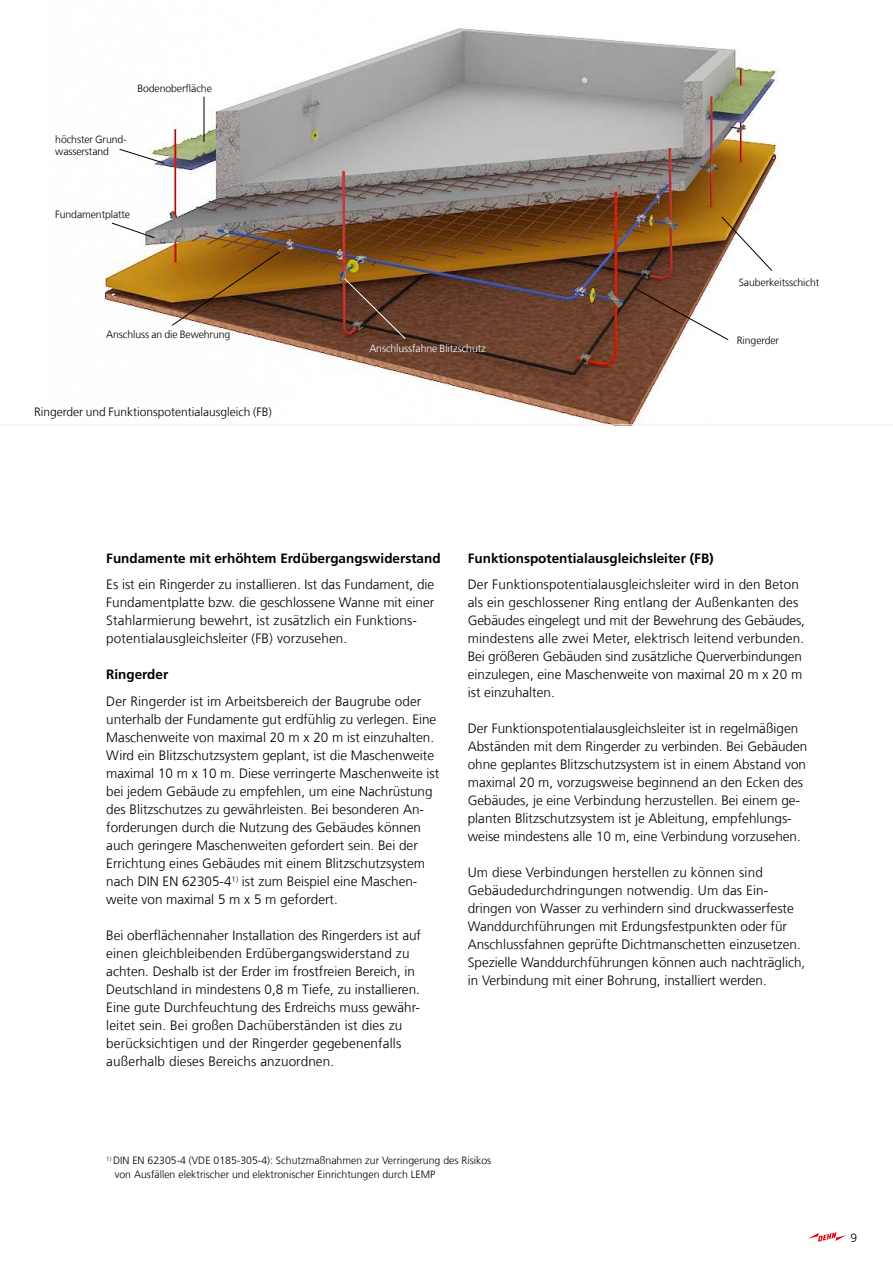
<style>
.page{position:relative;width:893px;height:1263px;background:#fff}
.page>*{position:absolute;margin:0;border:0;box-sizing:border-box;transform-origin:0 0}
.t1{font:300 13.5px/18px "Frutiger LT Com";color:#000}
.t2{font:700 13.5px "Frutiger LT Com";color:#000}
.t3{font:300 12px "Frutiger LT Com";color:#000}
.t4{font:300 10.5px/13.5px "Frutiger LT Com";color:#000}
.t5{font:300 10.5px "Frutiger LT Com";letter-spacing:-.01em;color:#fff}
</style>
<div class="page">
<img style="left:104px;top:28px;width:675px;height:396px">
<hr style="left:204px;top:97px;width:1px;height:45px;background:#000">
<svg style="left:119px;top:148px;width:46px;height:16px"></svg>
<svg style="left:111px;top:222px;width:45px;height:17px"></svg>
<svg style="left:721px;top:216px;width:52px;height:56px"></svg>
<svg style="left:634px;top:288px;width:95px;height:53px"></svg>
<svg style="left:171px;top:251px;width:110px;height:75px"></svg>
<svg style="left:343px;top:277px;width:63px;height:63px"></svg>
<hr style="left:0;top:424px;width:893px;height:1px;background:#ececec">
<svg style="left:808px;top:1232px;width:38px;height:10px"></svg>
<p class="t4" style="left:137px;top:82px;width:76px">Bodenoberfläche</p>
<p class="t4" style="left:55px;top:133px;width:73px;line-height:12.6px">höchster Grund&shy;wasserstand</p>
<p class="t4" style="left:55px;top:208px;width:76px">Fundamentplatte</p>
<p class="t4" style="left:106px;top:328px;width:125px">Anschluss an die Bewehrung</p>
<p class="t3" style="left:34px;top:405px;width:239px">Ringerder und Funktionspotentialausgleich (FB)</p>
<p class="t5" style="left:369px;top:342px;width:118px">Anschlussfahne Blitzschutz</p>
<p class="t4" style="left:739px;top:276px;width:82px">Sauberkeitsschicht</p>
<p class="t4" style="left:737px;top:334px;width:44px">Ringerder</p>
<p class="t2" style="left:106px;top:550px;width:336px">Fundamente mit erhöhtem Erdübergangswiderstand</p>
<p class="t1" style="left:106px;top:576px;width:330px">Es ist ein Ringerder zu installieren. Ist das Fundament, die Fundamentplatte bzw. die geschlossene Wanne mit einer Stahlarmierung bewehrt, ist zusätzlich ein Funktions&shy;potentialausgleichsleiter (FB) vorzusehen.</p>
<p class="t2" style="left:106px;top:667px;width:64px">Ringerder</p>
<p class="t1" style="left:106px;top:692px;width:335px">Der Ringerder ist im Arbeitsbereich der Baugrube oder unterhalb der Fundamente gut erdfühlig zu verlegen. Eine Maschenweite von maximal 20 m x 20 m ist einzuhalten.<br>Wird ein Blitzschutzsystem geplant, ist die Maschenweite maximal 10 m x 10 m. Diese verringerte Maschenweite ist bei jedem Gebäude zu empfehlen, um eine Nachrüstung des Blitzschutzes zu gewährleisten. Bei besonderen An&shy;forderungen durch die Nutzung des Gebäudes können auch geringere Maschenweiten gefordert sein. Bei der Errichtung eines Gebäudes mit einem Blitzschutzsystem nach DIN EN 62305-4<sup>1)</sup> ist zum Beispiel eine Maschen&shy;weite von maximal 5 m x 5 m gefordert.</p>
<p class="t1" style="left:106px;top:926px;width:316px">Bei oberflächennaher Installation des Ringerders ist auf einen gleichbleibenden Erdübergangswiderstand zu achten. Deshalb ist der Erder im frostfreien Bereich, in Deutschland in mindestens 0,8 m Tiefe, zu installieren.<br>Eine gute Durchfeuchtung des Erdreichs muss gewähr&shy;leitet sein. Bei großen Dachüberständen ist dies zu berücksichtigen und der Ringerder gegebenenfalls außerhalb dieses Bereichs anzuordnen.</p>
<p class="t2" style="left:468px;top:550px;width:248px">Funktionspotentialausgleichsleiter (FB)</p>
<p class="t1" style="left:468px;top:576px;width:339px">Der Funktionspotentialausgleichsleiter wird in den Beton als ein geschlossener Ring entlang der Außenkanten des Gebäudes eingelegt und mit der Bewehrung des Gebäudes, mindestens alle zwei Meter, elektrisch leitend verbunden.<br>Bei größeren Gebäuden sind zusätzliche Querverbindungen einzulegen, eine Maschenweite von maximal 20 m x 20 m ist einzuhalten.</p>
<p class="t1" style="left:468px;top:720px;width:341px">Der Funktionspotentialausgleichsleiter ist in regelmäßigen Abständen mit dem Ringerder zu verbinden. Bei Gebäuden ohne geplantes Blitzschutzsystem ist in einem Abstand von maximal 20 m, vorzugsweise beginnend an den Ecken des Gebäudes, je eine Verbindung herzustellen. Bei einem ge&shy;planten Blitzschutzsystem ist je Ableitung, empfehlungs&shy;weise mindestens alle 10 m, eine Verbindung vorzusehen.</p>
<p class="t1" style="left:468px;top:864px;width:339px">Um diese Verbindungen herstellen zu können sind Gebäudedurchdringungen notwendig. Um das Ein&shy;dringen von Wasser zu verhindern sind druckwasserfeste Wanddurchführungen mit Erdungsfestpunkten oder für Anschlussfahnen geprüfte Dichtmanschetten einzusetzen.<br>Spezielle Wanddurchführungen können auch nachträglich, in Verbindung mit einer Bohrung, installiert werden.</p>
<p class="t4" style="left:115px;top:1154px;width:378px;text-indent:-9px"><sup>1)</sup> DIN EN 62305-4 (VDE 0185-305-4): Schutzmaßnahmen zur Verringerung des Risikos von Ausfällen elektrischer und elektronischer Einrichtungen durch LEMP</p>
<p class="t3" style="left:850px;top:1230px;width:8px">9</p>
</div>
